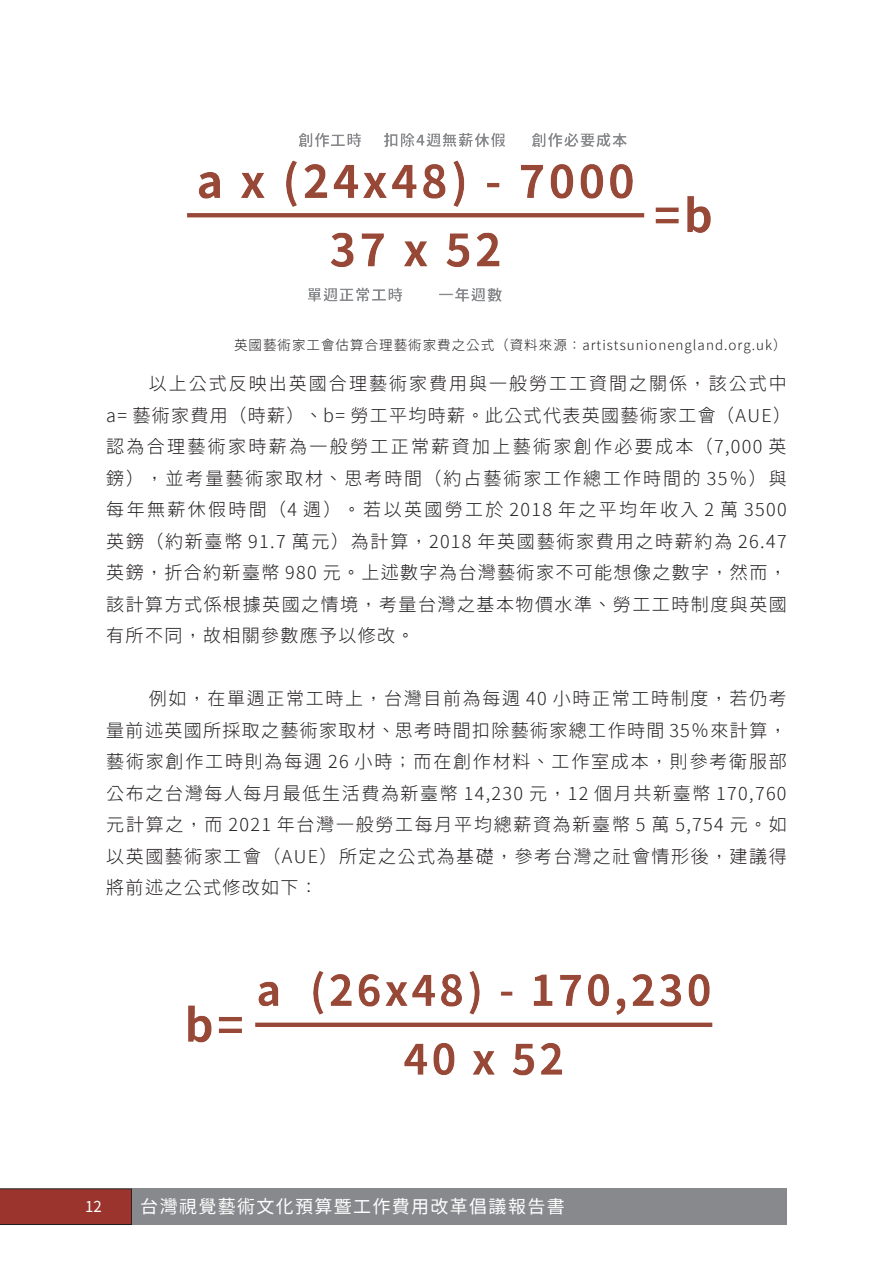
<style>
.page{position:relative;width:893px;height:1263px;background:#fff}
.page>*{position:absolute;margin:0;border:0;box-sizing:border-box;transform-origin:0 0}
.t1{font:300 18px/31.5px "Taipei Sans TC Beta";letter-spacing:.085em;color:#231f20}
.t2{font:18px "Taipei Sans TC Beta";letter-spacing:.075em;color:#fff}
.t3{font:15px "Taipei Sans TC Beta";color:#fff}
.t4{font:300 13.5px "Taipei Sans TC Beta";letter-spacing:.075em;color:#231f20}
</style>
<div class="page">
<svg style="left:0;top:1188px;width:132px;height:37px;background:#94342c"></svg>
<div style="left:132px;top:1188px;width:655px;height:37px;background:#88898c"></div>
<img style="left:187px;top:132px;width:524px;height:170px">
<img style="left:188px;top:971px;width:525px;height:105px">
<p class="t4" style="left:234px;top:337px;width:554px">英國藝術家工會估算合理藝術家費之公式（資料來源：artistsunionengland.org.uk）</p>
<p class="t1" style="left:106px;top:368px;width:686px;text-indent:43px">以上公式反映出英國合理藝術家費用與一般勞工工資間之關係，該公式中a= 藝術家費用（時薪）、b= 勞工平均時薪。此公式代表英國藝術家工會（AUE）認為合理藝術家時薪為一般勞工正常薪資加上藝術家創作必要成本（7,000 英鎊），並考量藝術家取材、思考時間（約占藝術家工作總工作時間的 35％）與每年無薪休假時間（4 週）。若以英國勞工於 2018 年之平均年收入 2 萬 3500英鎊（約新臺幣 91.7 萬元）為計算，2018 年英國藝術家費用之時薪約為 26.47英鎊，折合約新臺幣 980 元。上述數字為台灣藝術家不可能想像之數字，然而，該計算方式係根據英國之情境，考量台灣之基本物價水準、勞工工時制度與英國有所不同，故相關參數應予以修改。</p>
<p class="t1" style="left:106px;top:683px;width:682px;text-align:justify;text-indent:43px">例如，在單週正常工時上，台灣目前為每週 40 小時正常工時制度，若仍考量前述英國所採取之藝術家取材、思考時間扣除藝術家總工作時間 35％來計算，藝術家創作工時則為每週 26 小時；而在創作材料、工作室成本，則參考衛服部公布之台灣每人每月最低生活費為新臺幣 14,230 元，12 個月共新臺幣 170,760元計算之，而 2021 年台灣一般勞工每月平均總薪資為新臺幣 5 萬 5,754 元。如以英國藝術家工會（AUE）所定之公式為基礎，參考台灣之社會情形後，建議得將前述之公式修改如下：</p>
<p class="t3" style="left:85px;top:1198px;width:18px">12</p>
<p class="t2" style="left:140px;top:1197px;width:426px">台灣視覺藝術文化預算暨工作費用改革倡議報告書</p>
</div>
